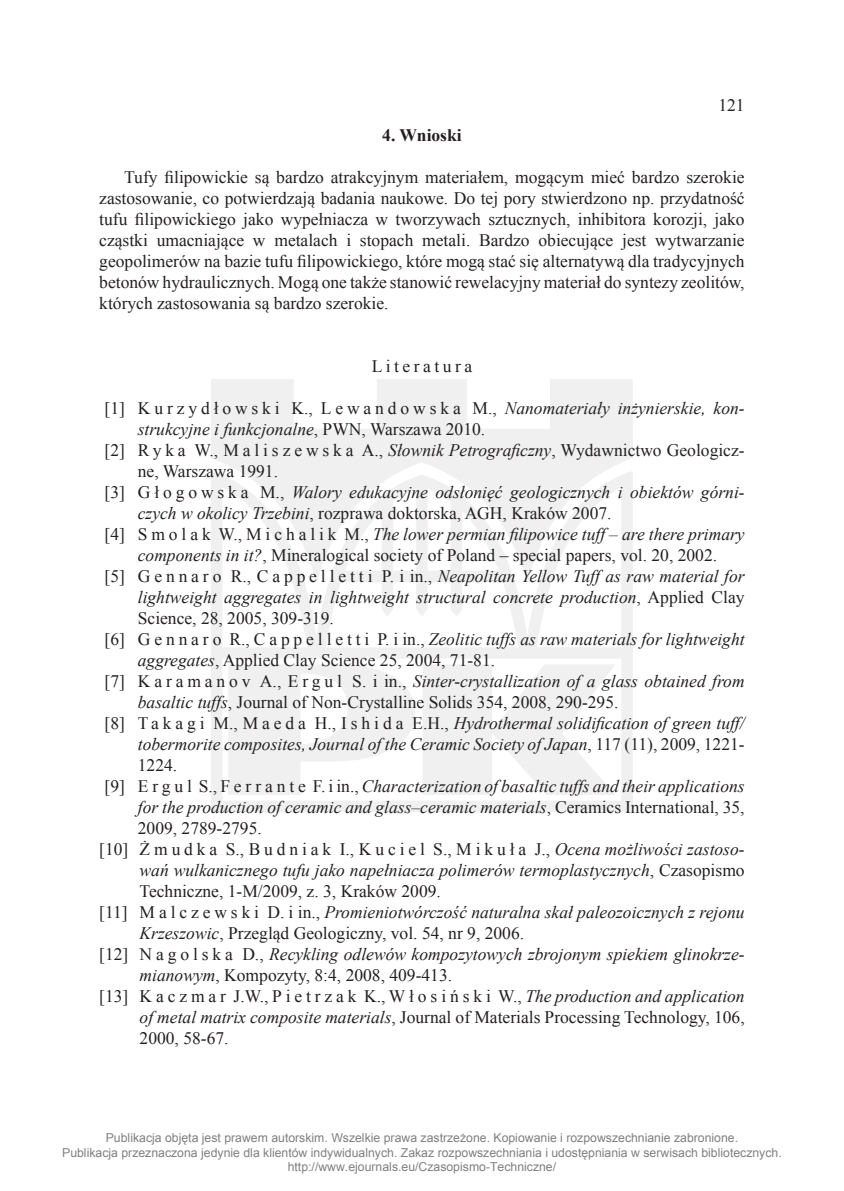
<style>
.page{position:relative;width:844px;height:1191px;background:#fff}
.page>*{position:absolute;margin:0;border:0;box-sizing:border-box;transform-origin:0 0}
.po_literaturze_od_10{font:17.5px/21px "Times New Roman";color:#231f20;text-align:justify}
.po_literaturze_do_9{font:italic 17.5px/21px "Times New Roman";color:#231f20;text-align:justify}
.po_literaturze_do_9-2{font:17.5px/21px "Times New Roman";color:#231f20}
.po_literaturze_od_10-2{font:italic 17.5px/21px "Times New Roman";color:#231f20}
.literatura{font:17.5px "Times New Roman";letter-spacing:.2em;color:#231f20}
.t1{font:700 17.5px "Times New Roman";color:#231f20}
.t2{font:12.25px/14.7px "Arial";color:#808080;text-align:center}
.s1{font-style:normal}
.s2{font-style:italic}
</style>
<div class="page">
<svg style="left:211px;top:379px;width:421px;height:433px;fill:#eff0ef"></svg>
<p class="po_literaturze_od_10" style="left:718px;top:95px;width:28px">121</p>
<p class="t1" style="left:382px;top:123px;width:81px">4. Wnioski</p>
<p class="po_literaturze_od_10" style="left:99px;top:166px;width:646px;text-indent:25px">Tufy filipowickie są bardzo atrakcyjnym materiałem, mogącym mieć bardzo szerokie zastosowanie, co potwierdzają badania naukowe. Do tej pory stwierdzono np. przydatność tufu filipowickiego jako wypełniacza w tworzywach sztucznych, inhibitora korozji, jako cząstki umacniające w metalach i stopach metali. Bardzo obiecujące jest wytwarzanie geopolimerów na bazie tufu filipowickiego, które mogą stać się alternatywą dla tradycyjnych betonów hydraulicznych. Mogą one także stanowić rewelacyjny materiał do syntezy zeolitów, których zastosowania są bardzo szerokie.</p>
<p class="literatura" style="left:371px;top:354px;width:102px">Literatura</p>
<p class="po_literaturze_do_9" style="left:138px;top:397px;width:608px;text-indent:-33px"><span class="s1">[1] K u r z y d ł o w s k i K., L e w a n d o w s k a M.,</span> Nanomateriały inżynierskie, kon&shy;strukcyjne i funkcjonalne<span class="s1">, PWN, Warszawa 2010.</span></p>
<p class="po_literaturze_do_9-2" style="left:138px;top:439px;width:608px;text-indent:-33px">[2] R y k a W., M a l i s z e w s k a A., <span class="s2">Słownik Petrograficzny</span>, Wydawnictwo Geologicz&shy;ne, Warszawa 1991.</p>
<p class="po_literaturze_do_9" style="left:138px;top:481px;width:608px;text-indent:-33px"><span class="s1">[3] G ł o g o w s k a M.,</span> Walory edukacyjne odsłonięć geologicznych i obiektów górni&shy;czych w okolicy Trzebini<span class="s1">, rozprawa doktorska, AGH, Kraków 2007.</span></p>
<p class="po_literaturze_do_9-2" style="left:104px;top:523px;width:641px;text-align:center">[4] S m o l a k W., M i c h a l i k M., <span class="s2">The lower permian filipowice tuff – are there primary components in it?</span>, Mineralogical society of Poland – special papers, vol. 20, 2002.</p>
<p class="po_literaturze_do_9" style="left:138px;top:565px;width:608px;text-indent:-33px"><span class="s1">[5] G e n n a r o R., C a p p e l l e t t i P. i in.,</span> Neapolitan Yellow Tuff as raw material for lightweight aggregates in lightweight structural concrete production<span class="s1">, Applied Clay Science, 28, 2005, 309-319.</span></p>
<p class="po_literaturze_do_9-2" style="left:138px;top:628px;width:608px;text-indent:-33px">[6] G e n n a r o R., C a p p e l l e t t i P. i in., <span class="s2">Zeolitic tuffs as raw materials for lightweight aggregates</span>, Applied Clay Science 25, 2004, 71-81.</p>
<p class="po_literaturze_do_9-2" style="left:138px;top:670px;width:608px;text-indent:-33px">[7] K a r a m a n o v A., E r g u l S. i in., <span class="s2">Sinter-crystallization of a glass obtained from basaltic tuffs</span>, Journal of Non-Crystalline Solids 354, 2008, 290-295.</p>
<p class="po_literaturze_do_9" style="left:138px;top:712px;width:608px;text-indent:-33px"><span class="s1">[8] T a k a g i M., M a e d a H., I s h i d a E.H.,</span> Hydrothermal solidification of green tuff/ tobermorite composites, Journal of the Ceramic Society of Japan<span class="s1">, 117 (11), 2009, 1221- 1224.</span></p>
<p class="po_literaturze_do_9" style="left:138px;top:775px;width:608px;text-indent:-33px"><span class="s1">[9] E r g u l S., F e r r a n t e F. i in.,</span> Characterization of basaltic tuffs and their applications for the production of ceramic and glass–ceramic materials<span class="s1">, Ceramics International, 35, 2009, 2789-2795.</span></p>
<p class="po_literaturze_od_10" style="left:139px;top:838px;width:606px;text-indent:-40px">[10] Ż m u d k a S., B u d n i a k I., K u c i e l S., M i k u ł a J., <span class="s2">Ocena możliwości zastoso&shy;wań wulkanicznego tufu jako napełniacza polimerów termoplastycznych</span>, Czasopismo Techniczne, 1-M/2009, z. 3, Kraków 2009.</p>
<p class="po_literaturze_od_10-2" style="left:139px;top:901px;width:606px;text-indent:-40px"><span class="s1">[11] M a l c z e w s k i D. i in.,</span> Promieniotwórczość naturalna skał paleozoicznych z rejonu<br>Krzeszowic<span class="s1">, Przegląd Geologiczny, vol. 54, nr 9, 2006.</span></p>
<p class="po_literaturze_od_10-2" style="left:139px;top:943px;width:606px;text-indent:-40px"><span class="s1">[12] N a g o l s k a D.,</span> Recykling odlewów kompozytowych zbrojonym spiekiem glinokrze&shy;mianowym<span class="s1">, Kompozyty, 8:4, 2008, 409-413.</span></p>
<p class="po_literaturze_od_10" style="left:139px;top:985px;width:606px;text-indent:-40px">[13] K a c z m a r J.W., P i e t r z a k K., W ł o s i ń s k i W., <span class="s2">The production and application of metal matrix composite materials</span>, Journal of Materials Processing Technology, 106, 2000, 58-67.</p>
<p class="t2" style="left:62px;top:1130px;width:721px">Publikacja objęta jest prawem autorskim. Wszelkie prawa zastrzeżone. Kopiowanie i rozpowszechnianie zabronione.<br>Publikacja przeznaczona jedynie dla klientów indywidualnych. Zakaz rozpowszechniania i udostępniania w serwisach bibliotecznych. http://www.ejournals.eu/Czasopismo-Techniczne/</p>
</div>
